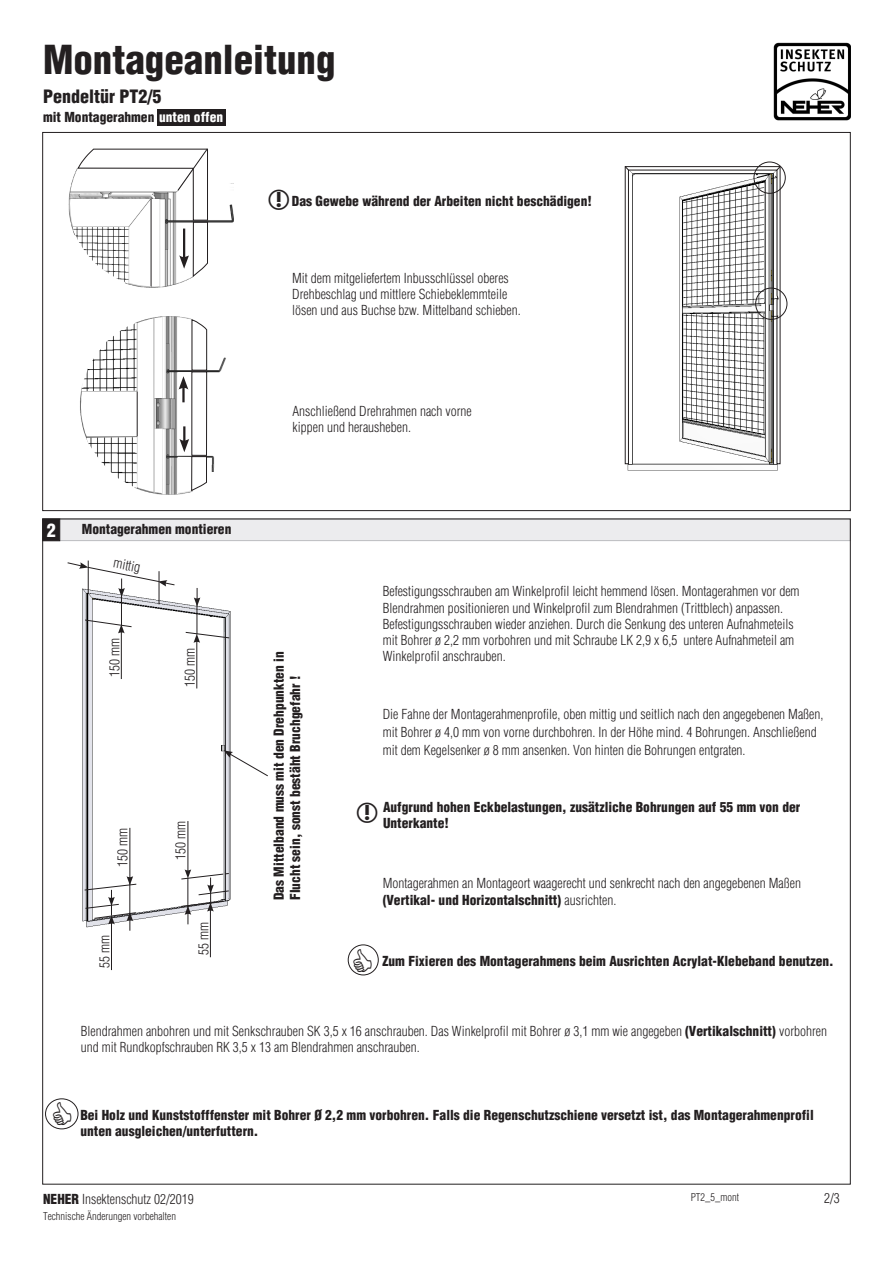
<style>
.page{position:relative;width:893px;height:1263px;background:#fff}
.page>*{position:absolute;margin:0;border:0;box-sizing:border-box;transform-origin:0 0}
.Überschriften{font:900 condensed 39px "Helvetica";color:#231f20}
.Überschriften-2{font:900 condensed 18px "Helvetica";color:#231f20}
.Überschriften-3{font:900 condensed 18px "Helvetica";color:#fff}
.Zubehör-Werkzeug{font:300 condensed 13.5px/16.2px "Helvetica";color:#231f20}
.Zubehör-Werkzeug-2{font:900 condensed 13.5px/16.2px "Helvetica";color:#231f20}
.Überschriften-4{font:900 condensed 13.5px "Helvetica";color:#231f20}
.Zubehör-Werkzeug-3{font:300 condensed 10.5px "Helvetica";color:#231f20}
.s1{color:#fff}
.s2{font-weight:900}
</style>
<div class="page">
<img style="left:774px;top:43px;width:76px;height:78px">
<div style="left:43px;top:519px;width:807px;height:22px;background:#ececee;border:1px solid #bcbdc0"></div>
<div style="left:43px;top:519px;width:17px;height:22px;background:#231f20;border:1px solid #231f20"></div>
<div style="left:348px;top:944px;width:31px;height:31px;border:1px solid #231f20;border-radius:50%"></div>
<div style="left:45px;top:1098px;width:33px;height:31px;border:1px solid #231f20;border-radius:50%"></div>
<div style="left:157px;top:109px;width:69px;height:17px;background:#231f20"></div>
<img style="left:82px;top:597px;width:128px;height:332px">
<hr style="left:130px;top:828px;width:1px;height:50px;background:#231f20">
<hr style="left:121px;top:594px;width:1px;height:31px;background:#231f20">
<hr style="left:121px;top:631px;width:1px;height:48px;background:#231f20">
<svg style="left:85px;top:619px;width:47px;height:14px"></svg>
<hr style="left:111px;top:922px;width:1px;height:48px;background:#231f20">
<svg style="left:84px;top:876px;width:53px;height:55px"></svg>
<hr style="left:210px;top:909px;width:1px;height:48px;background:#231f20">
<svg style="left:181px;top:588px;width:87px;height:336px"></svg>
<img style="left:80px;top:316px;width:146px;height:179px">
<div style="left:178px;top:372px;width:14px;height:83px;background:#fff"></div>
<svg style="left:81px;top:317px;width:82px;height:176px"></svg>
<img style="left:87px;top:437px;width:50px;height:51px">
<hr style="left:182px;top:385px;width:3px;height:17px;background:#231f20">
<svg style="left:179px;top:376px;width:9px;height:14px"></svg>
<hr style="left:137px;top:391px;width:1px;height:45px;background:#231f20">
<svg style="left:68px;top:148px;width:166px;height:140px"></svg>
<svg style="left:178px;top:426px;width:29px;height:67px"></svg>
<svg style="left:178px;top:317px;width:29px;height:53px"></svg>
<div style="left:192px;top:372px;width:15px;height:83px;background:#fff"></div>
<div style="left:192px;top:372px;width:15px;height:83px;border:1px solid #231f20"></div>
<img style="left:625px;top:464px;width:155px;height:7px">
<svg style="left:625px;top:166px;width:155px;height:298px"></svg>
<div style="left:754px;top:162px;width:31px;height:32px;border:1px solid #231f20;border-radius:50%"></div>
<div style="left:755px;top:288px;width:32px;height:32px;border:1px solid #231f20;border-radius:50%"></div>
<svg style="left:776px;top:166px;width:4px;height:4px"></svg>
<svg style="left:625px;top:166px;width:4px;height:4px"></svg>
<hr style="left:159px;top:571px;width:1px;height:33px;background:#231f20">
<svg style="left:67px;top:562px;width:108px;height:35px"></svg>
<hr style="left:88px;top:560px;width:1px;height:34px;background:#231f20">
<p class="Überschriften" style="left:43px;top:36px;width:294px">Montageanleitung</p>
<p class="Überschriften-2" style="left:43px;top:85px;width:120px">Pendeltür PT2/5</p>
<p class="Überschriften-4" style="left:43px;top:108px;width:182px">mit Montagerahmen <span class="s1">unten offen</span></p>
<p class="Zubehör-Werkzeug-2" style="left:292px;top:192px;width:301px">Das Gewebe während der Arbeiten nicht beschädigen!</p>
<p class="Zubehör-Werkzeug" style="left:292px;top:270px;width:230px">Mit dem mitgeliefertem Inbusschlüssel oberes<br>Drehbeschlag und mittlere Schiebeklemmteile lösen und aus Buchse bzw. Mittelband schieben.</p>
<p class="Überschriften-3" style="left:47px;top:519px;width:11px">2</p>
<p class="Überschriften-4" style="left:82px;top:520px;width:151px">Montagerahmen montieren</p>
<p class="Zubehör-Werkzeug" style="left:115px;top:554px;width:28px;rotate:11deg">mittig</p>
<p class="Zubehör-Werkzeug" style="left:293px;top:402px;width:181px">Anschließend Drehrahmen nach vorne</p>
<p class="Zubehör-Werkzeug" style="left:293px;top:419px;width:120px">kippen und herausheben.</p>
<p class="Zubehör-Werkzeug" style="left:106px;top:677px;width:40px;rotate:-90deg">150 mm</p>
<p class="Zubehör-Werkzeug" style="left:114px;top:867px;width:40px;rotate:-90deg">150 mm</p>
<p class="Zubehör-Werkzeug" style="left:96px;top:968px;width:34px;rotate:-90deg">55 mm</p>
<p class="Zubehör-Werkzeug" style="left:182px;top:686px;width:40px;rotate:-90deg">150 mm</p>
<p class="Zubehör-Werkzeug-2" style="left:271px;top:900px;width:250px;rotate:-90deg">Das Mittelband muss mit den Drehpunkten in<br>Flucht sein, sonst bestäht Bruchgefahr !</p>
<p class="Zubehör-Werkzeug" style="left:172px;top:860px;width:40px;rotate:-90deg">150 mm</p>
<p class="Zubehör-Werkzeug" style="left:195px;top:955px;width:34px;rotate:-90deg">55 mm</p>
<p class="Zubehör-Werkzeug" style="left:383px;top:583px;width:418px">Befestigungsschrauben am Winkelprofil leicht hemmend lösen. Montagerahmen vor dem Blendrahmen positionieren und Winkelprofil zum Blendrahmen (Trittblech) anpassen.<br>Befestigungsschrauben wieder anziehen. Durch die Senkung des unteren Aufnahmeteils mit Bohrer ø 2,2 mm vorbohren und mit Schraube LK 2,9 x 6,5 untere Aufnahmeteil am Winkelprofil anschrauben.</p>
<p class="Zubehör-Werkzeug" style="left:383px;top:705px;width:442px;line-height:18px">Die Fahne der Montagerahmenprofile, oben mittig und seitlich nach den angegebenen Maßen, mit Bohrer ø 4,0 mm von vorne durchbohren. In der Höhe mind. 4 Bohrungen. Anschließend mit dem Kegelsenker ø 8 mm ansenken. Von hinten die Bohrungen entgraten.</p>
<p class="Zubehör-Werkzeug-2" style="left:383px;top:798px;width:419px">Aufgrund hohen Eckbelastungen, zusätzliche Bohrungen auf 55 mm von der<br>Unterkante!</p>
<p class="Zubehör-Werkzeug" style="left:383px;top:875px;width:420px">Montagerahmen an Montageort waagerecht und senkrecht nach den angegebenen Maßen <span class="s2">(Vertikal- und Horizontalschnitt)</span> ausrichten.</p>
<p class="Zubehör-Werkzeug-2" style="left:383px;top:953px;width:453px">Zum Fixieren des Montagerahmens beim Ausrichten Acrylat-Klebeband benutzen.</p>
<p class="Zubehör-Werkzeug" style="left:81px;top:1022px;width:748px">Blendrahmen anbohren und mit Senkschrauben SK 3,5 x 16 anschrauben. Das Winkelprofil mit Bohrer ø 3,1 mm wie angegeben <span class="s2">(Vertikalschnitt)</span> vorbohren und mit Rundkopfschrauben RK 3,5 x 13 am Blendrahmen anschrauben.</p>
<p class="Zubehör-Werkzeug-2" style="left:80px;top:1106px;width:735px">Bei Holz und Kunststofffenster mit Bohrer Ø 2,2 mm vorbohren. Falls die Regenschutzschiene versetzt ist, das Montagerahmenprofil unten ausgleichen/unterfuttern.</p>
<p class="Zubehör-Werkzeug" style="left:43px;top:1191px;width:152px"><span class="s2">NEHER</span> Insektenschutz 02/2019</p>
<p class="Zubehör-Werkzeug-3" style="left:43px;top:1210px;width:134px">Technische Änderungen vorbehalten</p>
<p class="Zubehör-Werkzeug-3" style="left:691px;top:1190px;width:50px">PT2_5_mont</p>
<p class="Zubehör-Werkzeug" style="left:824px;top:1190px;width:17px">2/3</p>
</div>
